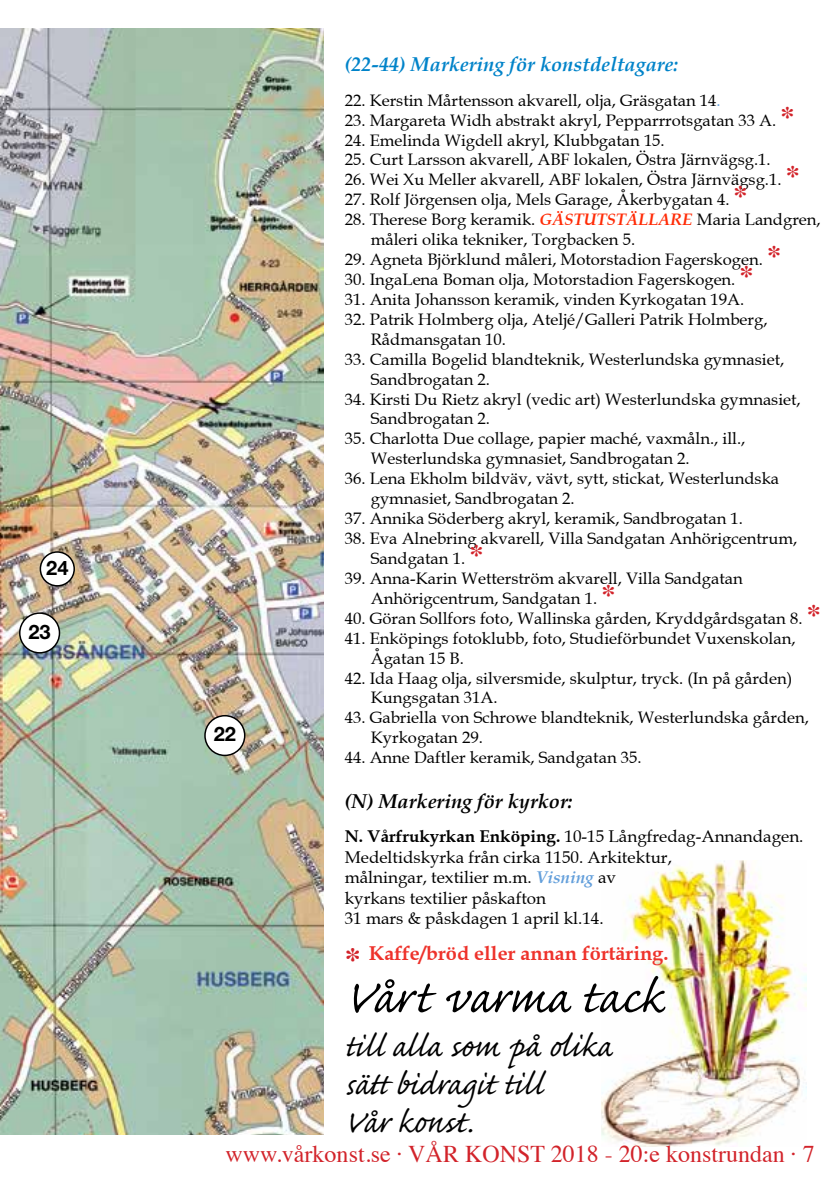
<style>
.page{position:relative;width:840px;height:1191px;background:#fff}
.page>*{position:absolute;margin:0;border:0;box-sizing:border-box;transform-origin:0 0}
.t1{font:60px "Caflisch Script Pro";color:#000}
.t2{font:40px/38px "Caflisch Script Pro";color:#000}
.t3{font:24px "Times";color:#d2232a}
.t4{font:italic 700 20px "Book Antiqua";color:#0083c9}
.t5{font:700 20px "Book Antiqua";color:#ee322b}
.t6{font:italic 700 20px "Book Antiqua";color:#000}
.t7{font:700 20px "Helvetica Neue";color:#000}
.t8{font:17px/20.4px "Book Antiqua";color:#000}
.t9{font:16.6px/20px "Book Antiqua";color:#000}
.s1{color:#639fdb}
.s2{font-family:"Times";font-weight:700;font-size:28px;color:#d2232a}
.s3{font-weight:700;font-style:italic;color:#ff2b06}
.s4{font-weight:700}
.s5{font-weight:700;font-style:italic;color:#639fdb}
.s6{font-family:"Times";font-size:32px;color:#d2232a}
</style>
<div class="page">
<img style="left:601px;top:861px;width:205px;height:285px">
<img style="left:0;top:28px;width:323px;height:1106px">
<div style="left:205px;top:715px;width:39px;height:40px;background:#fff;border-radius:50%"></div>
<div style="left:204px;top:715px;width:41px;height:41px;border:2px solid #000;border-radius:50%"></div>
<div style="left:40px;top:552px;width:34px;height:34px;background:#fff;border-radius:50%"></div>
<div style="left:40px;top:551px;width:35px;height:35px;border:2px solid #000;border-radius:50%"></div>
<div style="left:20px;top:613px;width:39px;height:40px;background:#fff;border-radius:50%"></div>
<div style="left:19px;top:612px;width:41px;height:41px;border:2px solid #000;border-radius:50%"></div>
<p class="t7" style="left:46px;top:555px;width:24px">24</p>
<p class="t7" style="left:28px;top:619px;width:24px">23</p>
<p class="t7" style="left:213px;top:721px;width:24px">22</p>
<p class="t4" style="left:344px;top:53px;width:335px">(22-44) Markering för konstdeltagare:</p>
<p class="t9" style="left:344px;top:90px;width:377px">22. Kerstin Mårtensson akvarell, olja, Gräsgatan 14<span class="s1">.</span></p>
<p class="t9" style="left:344px;top:110px;width:451px">23. Margareta Widh abstrakt akryl, Pepparrrotsgatan 33 A. <span class="s2">*</span></p>
<p class="t9" style="left:344px;top:130px;width:321px">24. Emelinda Wigdell akryl, Klubbgatan 15.</p>
<p class="t9" style="left:344px;top:150px;width:427px">25. Curt Larsson akvarell, ABF lokalen, Östra Järnvägsg.1.</p>
<p class="t9" style="left:344px;top:170px;width:456px">26. Wei Xu Meller akvarell, ABF lokalen, Östra Järnvägsg.1. <span class="s2">*</span></p>
<p class="t9" style="left:344px;top:190px;width:404px">27. Rolf Jörgensen olja, Mels Garage, Åkerbygatan 4. <span class="s2">*</span></p>
<p class="t9" style="left:370px;top:210px;width:451px;text-indent:-26px">28. Therese Borg keramik. <span class="s3">GÄSTUTSTÄLLARE</span> Maria Landgren, måleri olika tekniker, Torgbacken 5.</p>
<p class="t9" style="left:344px;top:249px;width:437px">29. Agneta Björklund måleri, Motorstadion Fagerskogen. <span class="s2">*</span></p>
<p class="t9" style="left:344px;top:269px;width:410px">30. IngaLena Boman olja, Motorstadion Fagerskogen. <span class="s2">*</span></p>
<p class="t9" style="left:344px;top:289px;width:401px">31. Anita Johansson keramik, vinden Kyrkogatan 19A.</p>
<p class="t9" style="left:370px;top:309px;width:398px;text-indent:-26px">32. Patrik Holmberg olja, Ateljé/Galleri Patrik Holmberg,<br>Rådmansgatan 10.</p>
<p class="t9" style="left:370px;top:349px;width:414px;text-indent:-26px">33. Camilla Bogelid blandteknik, Westerlundska gymnasiet,<br>Sandbrogatan 2.</p>
<p class="t9" style="left:370px;top:389px;width:431px;text-indent:-26px">34. Kirsti Du Rietz akryl (vedic art) Westerlundska gymnasiet,<br>Sandbrogatan 2.</p>
<p class="t9" style="left:370px;top:429px;width:376px;text-indent:-26px">35. Charlotta Due collage, papier maché, vaxmåln., ill.,<br>Westerlundska gymnasiet, Sandbrogatan 2.</p>
<p class="t9" style="left:370px;top:468px;width:409px;text-indent:-26px">36. Lena Ekholm bildväv, vävt, sytt, stickat, Westerlundska gymnasiet, Sandbrogatan 2.</p>
<p class="t9" style="left:344px;top:508px;width:399px">37. Annika Söderberg akryl, keramik, Sandbrogatan 1.</p>
<p class="t9" style="left:370px;top:528px;width:428px;text-indent:-26px">38. Eva Alnebring akvarell, Villa Sandgatan Anhörigcentrum,<br>Sandgatan 1. <span class="s2">*</span></p>
<p class="t9" style="left:370px;top:568px;width:373px;text-indent:-26px">39. Anna-Karin Wetterström akvarell, Villa Sandgatan<br>Anhörigcentrum, Sandgatan 1. <span class="s2">*</span></p>
<p class="t9" style="left:344px;top:608px;width:477px">40. Göran Sollfors foto, Wallinska gården, Kryddgårdsgatan 8. <span class="s2">*</span></p>
<p class="t9" style="left:370px;top:628px;width:426px;text-indent:-26px">41. Enköpings fotoklubb, foto, Studieförbundet Vuxenskolan,<br>Ågatan 15 B.</p>
<p class="t9" style="left:370px;top:668px;width:422px;text-indent:-26px">42. Ida Haag olja, silversmide, skulptur, tryck. (In på gården)<br>Kungsgatan 31A.</p>
<p class="t9" style="left:370px;top:708px;width:439px;text-indent:-26px">43. Gabriella von Schrowe blandteknik, Westerlundska gården,<br>Kyrkogatan 29.</p>
<p class="t9" style="left:344px;top:747px;width:298px">44. Anne Daftler keramik, Sandgatan 35.</p>
<p class="t6" style="left:344px;top:789px;width:229px">(N) Markering för kyrkor:</p>
<p class="t8" style="left:344px;top:826px;width:460px"><span class="s4">N. Vårfrukyrkan Enköping.</span> 10-15 Långfredag-Annandagen.<br>Medeltidskyrka från cirka 1150. Arkitektur,<br>målningar, textilier m.m. <span class="s5">Visning</span> av<br>kyrkans textilier påskafton<br>31 mars &amp; påskdagen 1 april kl.14.</p>
<p class="t5" style="left:344px;top:942px;width:325px"><span class="s6">*</span> Kaffe/bröd eller annan förtäring.</p>
<h1 class="t1" style="left:344px;top:966px;width:319px">Vårt varma tack</h1>
<h2 class="t2" style="left:344px;top:1031px;width:269px">till alla som på olika sätt bidragit till<br>Vår konst.</h2>
<h3 class="t3" style="left:225px;top:1131px;width:590px">www.vårkonst.se · VÅR KONST 2018 - 20:e konstrundan · 7</h3>
</div>
